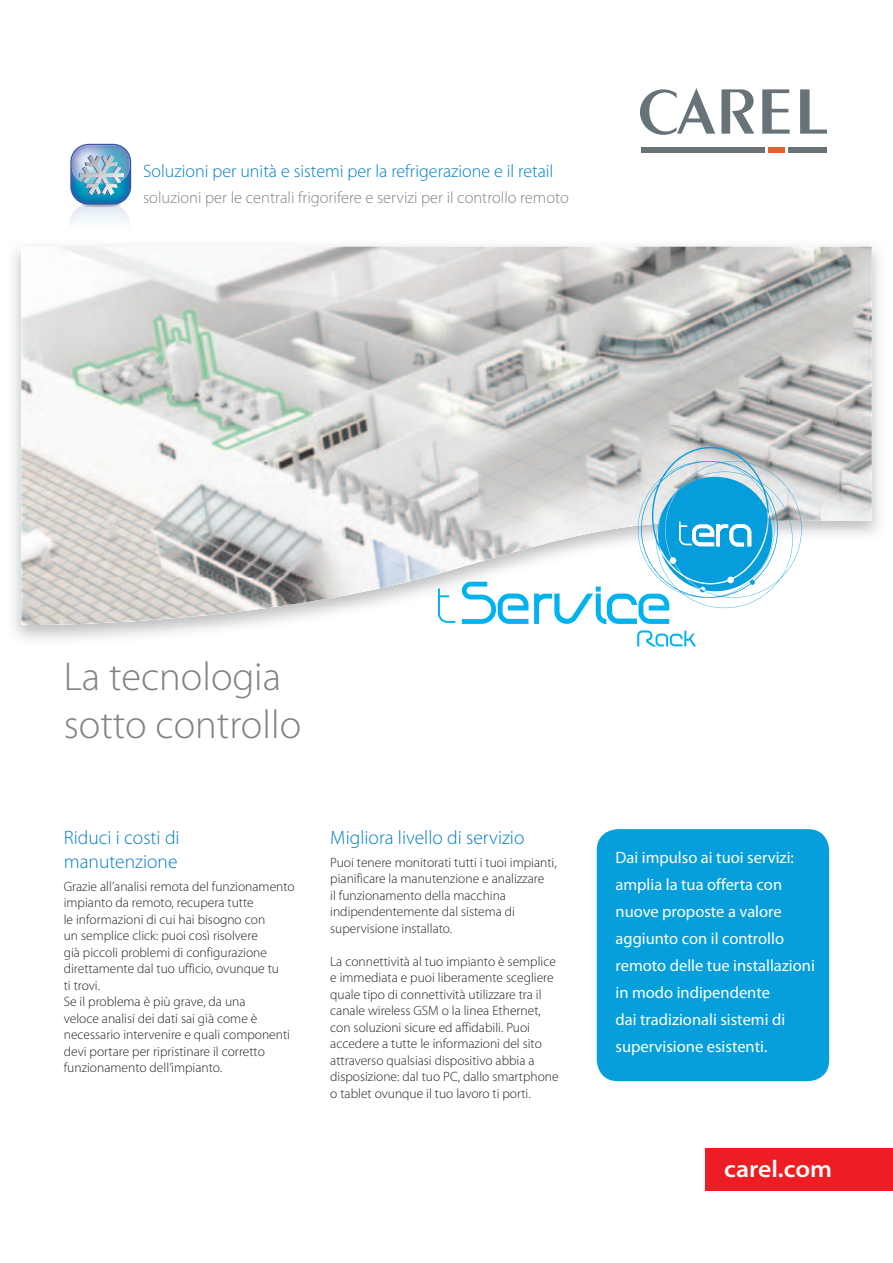
<style>
.page{position:relative;width:893px;height:1263px;background:#fff}
.page>*{position:absolute;margin:0;border:0;box-sizing:border-box;transform-origin:0 0}
.t1{font:300 40.5px/48.6px "Myriad Pro";color:#808285}
.t2{font:600 semi-expanded 24px "Myriad Pro";color:#fff}
.t3{font:300 19.5px/24px "Myriad Pro";color:#007ec5}
.t4{font:300 18px "Myriad Pro";color:#007ec5}
.t5{font:16.5px/27px "Myriad Pro";color:#fff}
.t6{font:300 16.5px "Myriad Pro";color:#808285}
.t7{font:300 13.5px/16.5px "Myriad Pro";color:#231f20}
</style>
<div class="page">
<div style="left:706px;top:1148px;width:187px;height:43px;background:#ee1d23"></div>
<svg style="left:721px;top:89px;width:33px;height:45px"></svg>
<svg style="left:762px;top:89px;width:28px;height:45px"></svg>
<svg style="left:800px;top:89px;width:27px;height:45px"></svg>
<svg style="left:640px;top:88px;width:75px;height:47px"></svg>
<div style="left:641px;top:147px;width:124px;height:6px;background:#687379"></div>
<div style="left:768px;top:147px;width:17px;height:6px;background:#f15b2e"></div>
<div style="left:788px;top:147px;width:39px;height:6px;background:#687379"></div>
<img style="left:21px;top:247px;width:426px;height:331px">
<img style="left:446px;top:247px;width:426px;height:284px">
<img style="left:446px;top:530px;width:16px;height:41px">
<img style="left:21px;top:578px;width:403px;height:47px">
<img style="left:69px;top:207px;width:61px;height:53px">
<img style="left:81px;top:205px;width:40px;height:3px">
<img style="left:126px;top:149px;width:4px;height:34px">
<svg style="left:70px;top:144px;width:56px;height:61px;background:#79abca"></svg>
<div style="left:597px;top:829px;width:232px;height:252px;background:#069edb;border-radius:21px"></div>
<svg style="left:637px;top:630px;width:59px;height:16px"></svg>
<svg style="left:462px;top:447px;width:340px;height:177px"></svg>
<svg style="left:438px;top:588px;width:17px;height:35px"></svg>
<h3 class="t4" style="left:143px;top:160px;width:412px">Soluzioni per unità e sistemi per la refrigerazione e il retail</h3>
<p class="t6" style="left:143px;top:188px;width:427px">soluzioni per le centrali frigorifere e servizi per il controllo remoto</p>
<h1 class="t1" style="left:64px;top:651px;width:239px">La tecnologia sotto controllo</h1>
<h3 class="t3" style="left:64px;top:825px;width:117px">Riduci i costi di manutenzione</h3>
<p class="t7" style="left:64px;top:878px;width:232px">Grazie all’analisi remota del funzionamento impianto da remoto, recupera tutte<br>le informazioni di cui hai bisogno con<br>un semplice click: puoi così risolvere<br>già piccoli problemi di configurazione direttamente dal tuo ufficio, ovunque tu<br>ti trovi.<br>Se il problema è più grave, da una<br>veloce analisi dei dati sai già come è necessario intervenire e quali componenti devi portare per ripristinare il corretto funzionamento dell’impianto.</p>
<h3 class="t3" style="left:330px;top:825px;width:196px">Migliora livello di servizio</h3>
<p class="t7" style="left:330px;top:854px;width:228px">Puoi tenere monitorati tutti i tuoi impianti, pianificare la manutenzione e analizzare<br>il funzionamento della macchina indipendentemente dal sistema di supervisione installato.</p>
<p class="t7" style="left:330px;top:953px;width:230px">La connettività al tuo impianto è semplice e immediata e puoi liberamente scegliere quale tipo di connettività utilizzare tra il canale wireless GSM o la linea Ethernet, con soluzioni sicure ed affidabili. Puoi accedere a tutte le informazioni del sito attraverso qualsiasi dispositivo abbia a disposizione: dal tuo PC, dallo smartphone o tablet ovunque il tuo lavoro ti porti.</p>
<p class="t5" style="left:615px;top:843px;width:201px">Dai impulso ai tuoi servizi: amplia la tua offerta con nuove proposte a valore aggiunto con il controllo remoto delle tue installazioni in modo indipendente<br>dai tradizionali sistemi di supervisione esistenti.</p>
<h2 class="t2" style="left:724px;top:1155px;width:109px">carel.com</h2>
</div>
